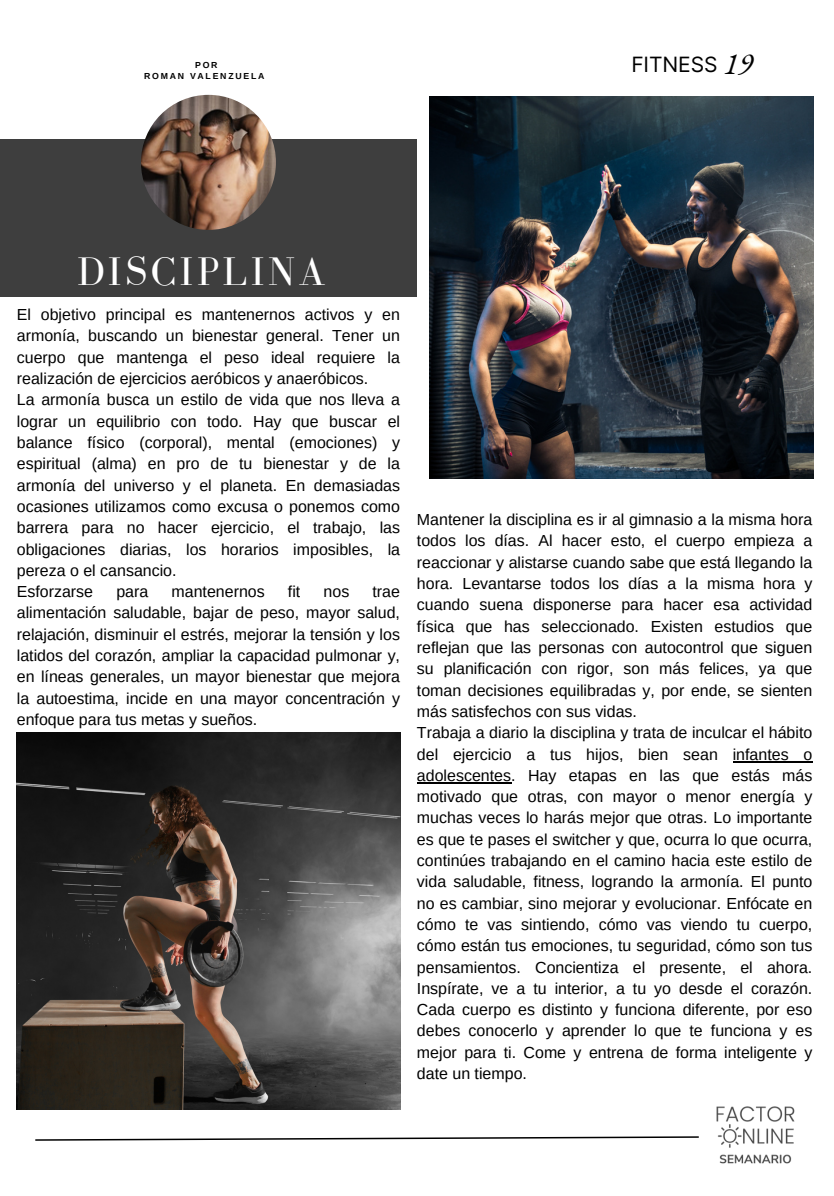
<style>
.page{position:relative;width:834px;height:1196px;background:#fff}
.page>*{position:absolute;margin:0;border:0;box-sizing:border-box;transform-origin:0 0}
.t1{font:41px "Bodoni FLF";letter-spacing:.08em;color:#fff}
.t2{font:italic 30.6px "EB Garamond";color:#000}
.t3{font:21px "Inter";letter-spacing:-.005em;color:#000}
.t4{font:16px/21.2px "Arimo";color:#000;text-align:justify}
.t5{font:700 8.8px "Arimo";letter-spacing:.2em;color:#000}
</style>
<div class="page">
<img style="left:716px;top:1106px;width:79px;height:58px">
<svg style="left:35px;top:1136px;width:664px;height:5px"></svg>
<div style="left:0;top:140px;width:417px;height:157px;background:#3e3e3e"></div>
<img style="left:141px;top:95px;width:135px;height:135px;border-radius:50%">
<img style="left:17px;top:732px;width:383px;height:377px">
<img style="left:430px;top:97px;width:383px;height:382px">
<hr style="left:733px;top:761px;width:79px;height:1px;background:#000">
<hr style="left:417px;top:782px;width:94px;height:1px;background:#000">
<p class="t5" style="left:195px;top:60px;width:24px">POR</p>
<p class="t3" style="left:631px;top:52px;width:88px">FITNESS</p>
<p class="t5" style="left:144px;top:71px;width:122px">ROMAN VALENZUELA</p>
<p class="t2" style="left:723px;top:44px;width:31px">19</p>
<p class="t1" style="left:77px;top:249px;width:250px">DISCIPLINA</p>
<p class="t4" style="left:17px;top:304px;width:385px">El objetivo principal es mantenernos activos y en armonía, buscando un bienestar general. Tener un cuerpo que mantenga el peso ideal requiere la realización de ejercicios aeróbicos y anaeróbicos.</p>
<p class="t4" style="left:17px;top:389px;width:385px">La armonía busca un estilo de vida que nos lleva a lograr un equilibrio con todo. Hay que buscar el balance físico (corporal), mental (emociones) y espiritual (alma) en pro de tu bienestar y de la armonía del universo y el planeta. En demasiadas ocasiones utilizamos como excusa o ponemos como barrera para no hacer ejercicio, el trabajo, las obligaciones diarias, los horarios imposibles, la pereza o el cansancio.</p>
<p class="t4" style="left:17px;top:581px;width:78px">Esforzarse</p>
<p class="t4" style="left:116px;top:581px;width:33px">para</p>
<p class="t4" style="left:172px;top:581px;width:95px">mantenernos</p>
<p class="t4" style="left:288px;top:581px;width:14px">fit</p>
<p class="t4" style="left:324px;top:581px;width:27px">nos</p>
<p class="t4" style="left:17px;top:581px;width:385px;text-indent:356px">trae alimentación saludable, bajar de peso, mayor salud, relajación, disminuir el estrés, mejorar la tensión y los latidos del corazón, ampliar la capacidad pulmonar y, en líneas generales, un mayor bienestar que mejora la autoestima, incide en una mayor concentración y enfoque para tus metas y sueños.</p>
<p class="t4" style="left:417px;top:509px;width:397px">Mantener la disciplina es ir al gimnasio a la misma hora todos los días. Al hacer esto, el cuerpo empieza a reaccionar y alistarse cuando sabe que está llegando la hora. Levantarse todos los días a la misma hora y cuando suena disponerse para hacer esa actividad física que has seleccionado. Existen estudios que reflejan que las personas con autocontrol que siguen su planificación con rigor, son más felices, ya que toman decisiones equilibradas y, por ende, se sienten más satisfechos con sus vidas.</p>
<p class="t4" style="left:417px;top:722px;width:397px">Trabaja a diario la disciplina y trata de inculcar el hábito del ejercicio a tus hijos, bien sean infantes o adolescentes. Hay etapas en las que estás más motivado que otras, con mayor o menor energía y muchas veces lo harás mejor que otras. Lo importante es que te pases el switcher y que, ocurra lo que ocurra, continúes trabajando en el camino hacia este estilo de vida saludable, fitness, logrando la armonía. El punto no es cambiar, sino mejorar y evolucionar. Enfócate en cómo te vas sintiendo, cómo vas viendo tu cuerpo, cómo están tus emociones, tu seguridad, cómo son tus pensamientos. Concientiza el presente, el ahora.<br>Inspírate, ve a tu interior, a tu yo desde el corazón.<br>Cada cuerpo es distinto y funciona diferente, por eso debes conocerlo y aprender lo que te funciona y es mejor para ti. Come y entrena de forma inteligente y date un tiempo.</p>
</div>
